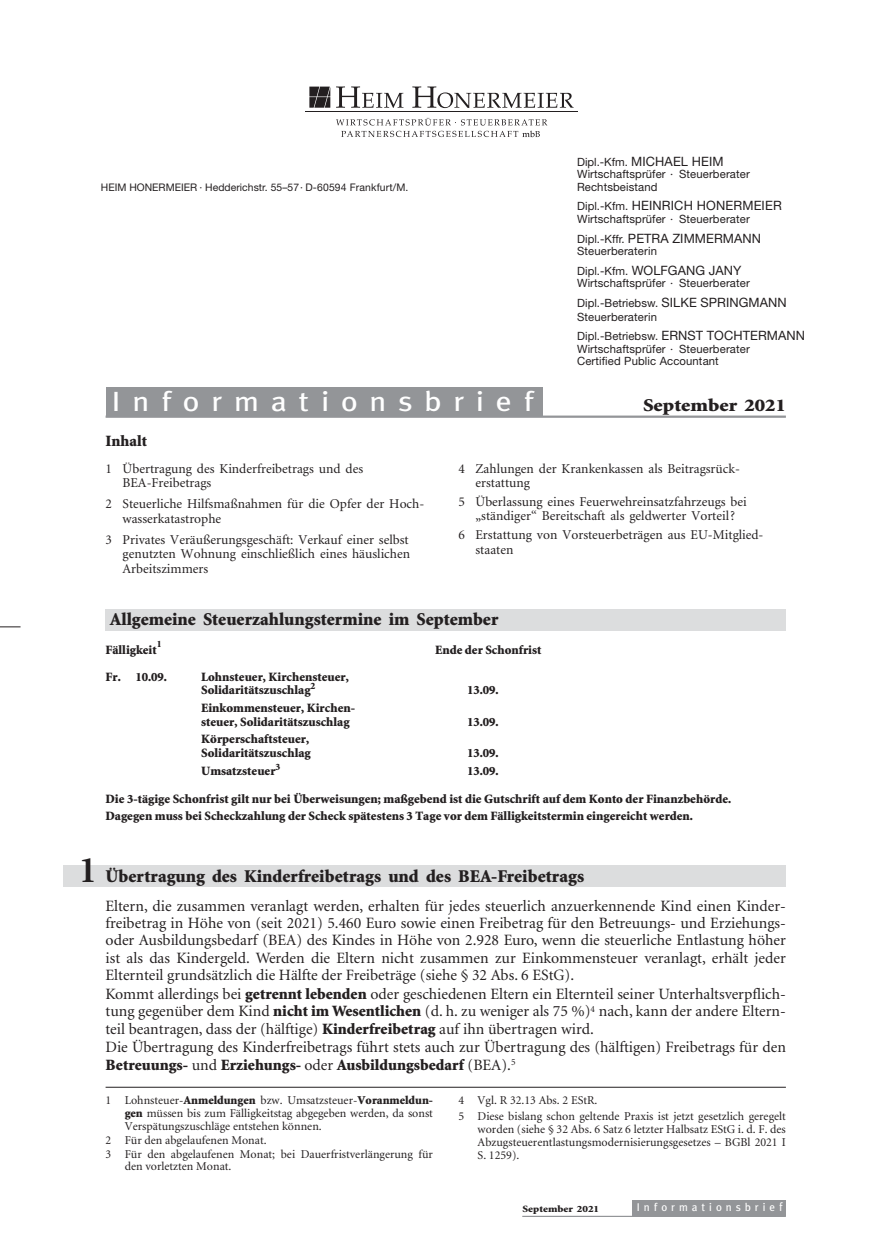
<style>
.page{position:relative;width:883px;height:1258px;background:#fff}
.page>*{position:absolute;margin:0;border:0;box-sizing:border-box;transform-origin:0 0}
.t1{font:27.75px "Meta";letter-spacing:.375em;color:#fff;scale:1.15 1}
.t2{font:900 18px "Minion";color:#231f20}
.t3{font:900 18px "Minion";color:#231f20;scale:1.15 1}
.t4{font:15.75px/17.7px "Minion";color:#231f20}
.t5{font:900 15.75px "Minion";color:#231f20}
.t6{font:13.5px/14.2px "Minion";color:#231f20}
.t7{font:12.9px "Helvetica Neue";letter-spacing:.01em;color:#231f20}
.t8{font:900 12.75px/13.5px "Minion";color:#231f20}
.t9{font:12px/12.8px "Minion";color:#231f20}
.t10{font:11.4px/12.8px "Helvetica Neue";letter-spacing:.01em;color:#231f20}
.t11{font:11.25px "Meta";letter-spacing:.36em;color:#fff}
.t12{font:10.5px "Helvetica Neue";letter-spacing:.005em;color:#231f20}
.t13{font:900 9.75px "Minion";color:#231f20}
.t14{font:900 9.6px "Minion";color:#231f20;scale:1.15 1}
.s1{font-size:11.4px}
.s2{font-size:12.9px}
.s3{font-weight:700;font-size:37.5px}
.s4{font-weight:900}
.s5{font-size:12px}
</style>
<div class="page">
<hr style="left:305px;top:111px;width:273px;height:1px;background:#231f20">
<svg style="left:336px;top:86px;width:238px;height:22px"></svg>
<svg style="left:309px;top:87px;width:21px;height:21px"></svg>
<svg style="left:336px;top:118px;width:211px;height:7px"></svg>
<svg style="left:341px;top:131px;width:199px;height:6px"></svg>
<div style="left:633px;top:1200px;width:153px;height:16px;background:#939598"></div>
<hr style="left:522px;top:1215px;width:264px;height:1px;background:#939598">
<hr style="left:106px;top:1086px;width:680px;height:1px;background:#231f20">
<div style="left:106px;top:608px;width:680px;height:22px;background:#dcddde"></div>
<div style="left:63px;top:865px;width:723px;height:21px;background:#dcddde"></div>
<div style="left:106px;top:387px;width:436px;height:29px;background:#939598"></div>
<hr style="left:106px;top:415px;width:680px;height:3px;background:#939598">
<svg style="left:0;top:626px;width:21px;height:1px"></svg>
<p class="t12" style="left:101px;top:181px;width:309px">HEIM HONERMEIER · Hedderichstr. 55–57 · D-60594 Frankfurt/M.</p>
<p class="t7" style="left:577px;top:153px;width:148px"><span class="s1">Dipl.-Kfm.</span> MICHAEL HEIM</p>
<p class="t10" style="left:577px;top:168px;width:174px">Wirtschaftsprüfer · Steuerberater<br>Rechtsbeistand</p>
<p class="t7" style="left:577px;top:198px;width:206px"><span class="s1">Dipl.-Kfm.</span> HEINRICH HONERMEIER</p>
<p class="t10" style="left:577px;top:212px;width:174px">Wirtschaftsprüfer · Steuerberater</p>
<p class="t7" style="left:577px;top:230px;width:185px"><span class="s1">Dipl.-Kffr.</span> PETRA ZIMMERMANN</p>
<p class="t10" style="left:577px;top:245px;width:81px">Steuerberaterin</p>
<p class="t7" style="left:577px;top:262px;width:166px"><span class="s1">Dipl.-Kfm.</span> WOLFGANG JANY</p>
<p class="t10" style="left:577px;top:273px;width:211px;line-height:19.4px">Wirtschaftsprüfer · Steuerberater<br>Dipl.-Betriebsw. <span class="s2">SILKE SPRINGMANN</span></p>
<p class="t10" style="left:577px;top:306px;width:229px;line-height:19.4px">Steuerberaterin<br>Dipl.-Betriebsw. <span class="s2">ERNST TOCHTERMANN</span></p>
<p class="t10" style="left:577px;top:342px;width:174px">Wirtschaftsprüfer · Steuerberater<br>Certified Public Accountant</p>
<h1 class="t1" style="left:112px;top:385px;width:368px">Informationsbrief</h1>
<p class="t3" style="left:643px;top:398px;width:126px">September 2021</p>
<p class="t5" style="left:106px;top:434px;width:43px">Inhalt</p>
<p class="t6" style="left:123px;top:462px;width:242px;text-indent:-17px">1 Übertragung des Kinderfreibetrags und des<br>BEA-Freibetrags</p>
<p class="t6" style="left:123px;top:498px;width:303px;text-indent:-17px">2 Steuerliche Hilfsmaßnahmen für die Opfer der Hoch&shy;wasserkatastrophe</p>
<p class="t6" style="left:123px;top:533px;width:289px;text-align:justify;text-indent:-17px">3 Privates Veräußerungsgeschäft: Verkauf einer selbst genutzten Wohnung einschließlich eines häuslichen Arbeitszimmers</p>
<p class="t6" style="left:476px;top:462px;width:266px;text-indent:-17px">4 Zahlungen der Krankenkassen als Beitragsrück&shy;erstattung</p>
<p class="t6" style="left:459px;top:495px;width:290px;text-align:center">5 Überlassung eines Feuerwehreinsatzfahrzeugs bei „ständiger“ Bereitschaft als geldwerter Vorteil?</p>
<p class="t6" style="left:476px;top:529px;width:290px;text-indent:-17px">6 Erstattung von Vorsteuerbeträgen aus EU-Mitglied&shy;staaten</p>
<p class="t2" style="left:110px;top:612px;width:390px">Allgemeine Steuerzahlungstermine im September</p>
<p class="t13" style="left:157px;top:640px;width:6px">1</p>
<p class="t8" style="left:106px;top:644px;width:53px">Fälligkeit</p>
<p class="t8" style="left:106px;top:671px;width:63px">Fr. 10.09.</p>
<p class="t8" style="left:201px;top:671px;width:149px">Lohnsteuer, Kirchensteuer,<br>Solidaritätszuschlag<sup>2</sup></p>
<p class="t8" style="left:201px;top:702px;width:155px">Einkommensteuer, Kirchen&shy;steuer, Solidaritätszuschlag</p>
<p class="t8" style="left:201px;top:733px;width:111px">Körperschaftsteuer,<br>Solidaritätszuschlag</p>
<p class="t8" style="left:435px;top:644px;width:108px">Ende der Schonfrist</p>
<p class="t8" style="left:467px;top:684px;width:33px">13.09.</p>
<p class="t8" style="left:467px;top:715px;width:33px">13.09.</p>
<p class="t8" style="left:467px;top:747px;width:33px">13.09.</p>
<p class="t8" style="left:201px;top:764px;width:81px">Umsatzsteuer<sup>3</sup></p>
<p class="t8" style="left:467px;top:764px;width:33px">13.09.</p>
<p class="t8" style="left:106px;top:791px;width:627px;line-height:16.6px">Die 3-tägige Schonfrist gilt nur bei Überweisungen; maßgebend ist die Gutschrift auf dem Konto der Finanzbehörde.<br>Dagegen muss bei Scheckzahlung der Scheck spätestens 3 Tage vor dem Fälligkeitstermin eingereicht werden.</p>
<p class="t2" style="left:79px;top:869px;width:507px"><span class="s3">1</span> Übertragung des Kinderfreibetrags und des BEA-Freibetrags</p>
<p class="t4" style="left:106px;top:897px;width:682px">Eltern, die zusammen veranlagt werden, erhalten für jedes steuerlich anzuerkennende Kind einen Kinder&shy;freibetrag in Höhe von (seit 2021) 5.460 Euro sowie einen Freibetrag für den Betreuungs- und Erziehungs&shy;oder Ausbildungsbedarf (BEA) des Kindes in Höhe von 2.928 Euro, wenn die steuerliche Entlastung höher ist als das Kindergeld. Werden die Eltern nicht zusammen zur Einkommensteuer veranlagt, erhält jeder Elternteil grundsätzlich die Hälfte der Freibeträge (siehe § 32 Abs. 6 EStG).<br>Kommt allerdings bei <span class="s4">getrennt lebenden</span> oder geschiedenen Eltern ein Elternteil seiner Unterhaltsverpflich&shy;tung gegenüber dem Kind <span class="s4">nicht im Wesentlichen</span> (d. h. zu weniger als 75 %)<sup>4</sup> nach, kann der andere Eltern&shy;teil beantragen, dass der (hälftige) <span class="s4">Kinderfreibetrag</span> auf ihn übertragen wird.<br>Die Übertragung des Kinderfreibetrags führt stets auch zur Übertragung des (hälftigen) Freibetrags für den <span class="s4">Betreuungs-</span> und <span class="s4">Erziehungs-</span> oder <span class="s4">Ausbildungsbedarf</span> (BEA).<sup>5</sup></p>
<p class="t9" style="left:106px;top:1094px;width:329px">1 Lohnsteuer-<span class="s4">Anmeldungen</span> bzw. Umsatzsteuer-<span class="s4">Voranmeldun-</span></p>
<p class="t9" style="left:125px;top:1107px;width:310px"><span class="s4">gen</span> müssen bis zum Fälligkeitstag abgegeben werden, da sonst</p>
<p class="t9" style="left:125px;top:1120px;width:199px">Verspätungszuschläge entstehen können.</p>
<p class="t9" style="left:106px;top:1134px;width:163px">2 Für den abgelaufenen Monat.</p>
<p class="t9" style="left:106px;top:1148px;width:329px">3 Für den abgelaufenen Monat; bei Dauerfristverlängerung für</p>
<p class="t9" style="left:125px;top:1160px;width:108px">den vorletzten Monat.</p>
<p class="t9" style="left:459px;top:1093px;width:329px;line-height:15.9px">4 Vgl. R 32.13 Abs. 2 EStR.<br>5 Diese bislang schon geltende Praxis ist jetzt gesetzlich geregelt</p>
<p class="t9" style="left:478px;top:1123px;width:310px;text-align:justify">worden (siehe § 32 Abs. 6 Satz 6 letzter Halbsatz EStG i. d. F. des Abzugsteuerentlastungsmodernisierungsgesetzes – BGBl 2021 I S. 1259).</p>
<p class="t14" style="left:523px;top:1204px;width:68px">September 2021</p>
<p class="t11" style="left:637px;top:1200px;width:147px">Informationsbrie<span class="s5">f</span></p>
</div>
